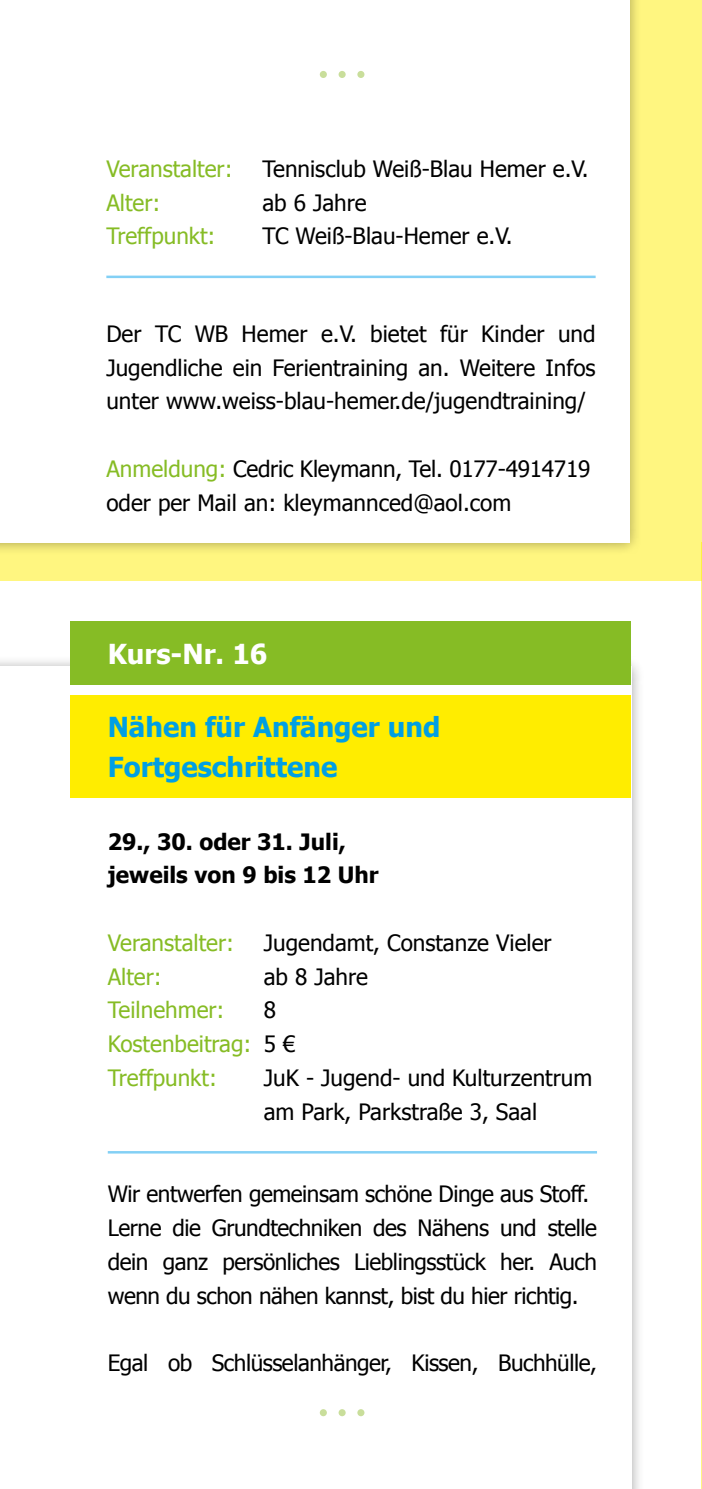
<style>
.page{position:relative;width:702px;height:1489px;background:#fff}
.page>*{position:absolute;margin:0;border:0;box-sizing:border-box;transform-origin:0 0}
.t1{font:700 27.5px/40px "Tahoma";color:#009fe3}
.t2{font:700 27.5px "Tahoma";color:#fff}
.t3{font:22.5px/33.8px "Tahoma";color:#000;text-align:justify}
.t4{font:22.5px "Tahoma";color:#86bc25}
.t5{font:22.5px "Tahoma";letter-spacing:-.02em;color:#000}
.t6{font:700 22.5px "Tahoma";color:#000}
.s1{color:#86bc25}
.s2{color:#000}
</style>
<div class="page">
<hr style="left:701px;top:542px;width:1px;height:946px;background:#ffed00">
<div style="left:0;top:0;width:701px;height:581px;background:#fff680"></div>
<div style="left:0;top:654px;width:644px;height:834px;background:#000;opacity:.35"></div>
<div style="left:0;top:667px;width:631px;height:821px;background:#fff"></div>
<div style="left:0;top:0;width:642px;height:555px;background:#000;opacity:.35"></div>
<div style="left:0;top:0;width:630px;height:542px;background:#fff"></div>
<div style="left:320px;top:71px;width:7px;height:7px;background:#c9de9b;border-radius:50%"></div>
<div style="left:338px;top:71px;width:7px;height:7px;background:#c9de9b;border-radius:50%"></div>
<div style="left:357px;top:71px;width:7px;height:7px;background:#c9de9b;border-radius:50%"></div>
<hr style="left:106px;top:275px;width:489px;height:3px;background:#83d0f5">
<hr style="left:108px;top:1150px;width:489px;height:3px;background:#83d0f5">
<div style="left:71px;top:621px;width:559px;height:64px;background:#86bc25"></div>
<div style="left:71px;top:694px;width:559px;height:103px;background:#ffed00"></div>
<svg style="left:320px;top:1408px;width:7px;height:7px"></svg>
<svg style="left:338px;top:1408px;width:7px;height:7px"></svg>
<svg style="left:357px;top:1408px;width:7px;height:7px"></svg>
<p class="t4" style="left:106px;top:153px;width:128px">Veranstalter:</p>
<p class="t3" style="left:262px;top:151px;width:328px">Tennisclub Weiß-Blau Hemer e.V.</p>
<p class="t4" style="left:106px;top:187px;width:56px">Alter:</p>
<p class="t3" style="left:262px;top:184px;width:106px">ab 6 Jahre</p>
<p class="t4" style="left:106px;top:221px;width:111px">Treffpunkt:</p>
<p class="t3" style="left:262px;top:218px;width:252px">TC Weiß-Blau-Hemer e.V.</p>
<p class="t3" style="left:106px;top:316px;width:490px">Der TC WB Hemer e.V. bietet für Kinder und Jugendliche ein Ferientraining an. Weitere Infos unter www.weiss-blau-hemer.de/jugendtraining/</p>
<p class="t3" style="left:106px;top:451px;width:485px"><span class="s1">Anmeldung:</span> Cedric Kleymann, Tel. 0177-4914719 oder per Mail an: kleymannced@aol.com</p>
<p class="t2" style="left:108px;top:634px;width:161px">Kurs-Nr. 16</p>
<p class="t1" style="left:108px;top:705px;width:334px">Nähen für Anfänger und<br>Fortgeschrittene</p>
<p class="t6" style="left:108px;top:825px;width:239px">29., 30. oder 31. Juli,</p>
<p class="t6" style="left:108px;top:859px;width:272px">jeweils von 9 bis 12 Uhr</p>
<p class="t4" style="left:108px;top:927px;width:128px">Veranstalter:</p>
<p class="t3" style="left:264px;top:924px;width:289px">Jugendamt, Constanze Vieler</p>
<p class="t4" style="left:108px;top:961px;width:56px">Alter:</p>
<p class="t3" style="left:264px;top:958px;width:106px">ab 8 Jahre</p>
<p class="t4" style="left:108px;top:995px;width:118px">Teilnehmer:</p>
<p class="t3" style="left:264px;top:992px;width:14px">8</p>
<p class="t4" style="left:108px;top:1028px;width:189px">Kostenbeitrag: <span class="s2">5 €</span></p>
<p class="t4" style="left:108px;top:1062px;width:111px">Treffpunkt:</p>
<p class="t3" style="left:264px;top:1059px;width:330px">JuK - Jugend- und Kulturzentrum</p>
<p class="t3" style="left:264px;top:1093px;width:275px">am Park, Parkstraße 3, Saal</p>
<p class="t5" style="left:108px;top:1178px;width:483px">Wir entwerfen gemeinsam schöne Dinge aus Stoff.</p>
<p class="t3" style="left:108px;top:1209px;width:490px">Lerne die Grundtechniken des Nähens und stelle dein ganz persönliches Lieblingsstück her. Auch wenn du schon nähen kannst, bist du hier richtig.</p>
<p class="t5" style="left:108px;top:1347px;width:491px">Egal ob Schlüsselanhänger, Kissen, Buchhülle,</p>
</div>
